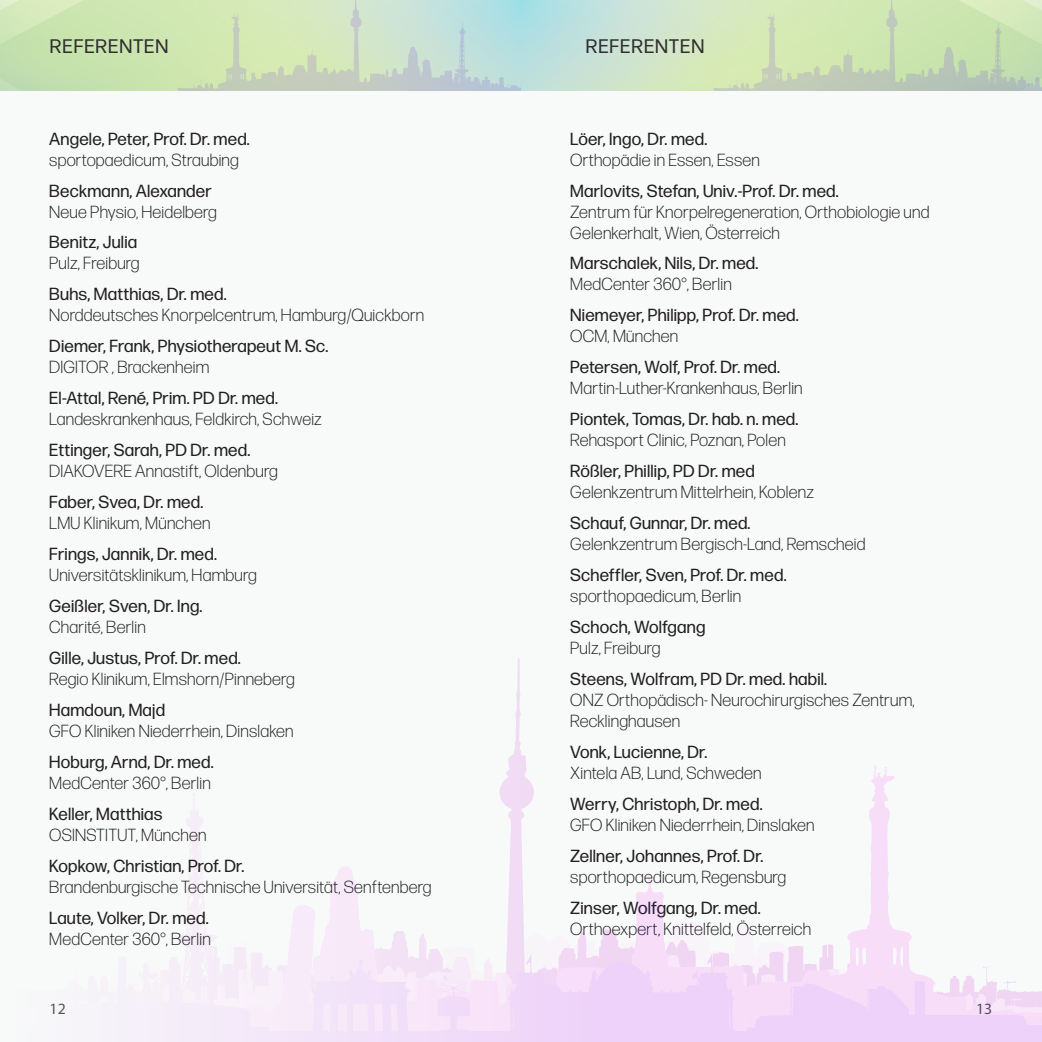
<style>
.page{position:relative;width:1042px;height:1042px;background:#fff}
.page>*{position:absolute;margin:0;border:0;box-sizing:border-box;transform-origin:0 0}
.t1{font:19.6px "Forma DJR Micro";letter-spacing:.02em;color:#312f30}
.Ort{font:300 17.5px/21px "Forma DJR Banner";letter-spacing:.05em;color:#231f20}
.Referentenliste{font:17.5px "Forma DJR Banner";letter-spacing:.05em;color:#231f20}
.t2{font:15.75px "Myriad Pro";color:#57585a}
</style>
<div class="page">
<svg style="left:523px;top:0;width:190px;height:91px"></svg>
<svg style="left:0;top:0;width:523px;height:91px"></svg>
<svg style="left:713px;top:0;width:329px;height:91px"></svg>
<div style="left:521px;top:91px;width:521px;height:951px;background:#f8faf9"></div>
<div style="left:0;top:91px;width:521px;height:951px;background:#f8faf9"></div>
<svg style="left:175px;top:764px;width:737px;height:190px"></svg>
<svg style="left:150px;top:954px;width:892px;height:88px"></svg>
<p class="t1" style="left:50px;top:34px;width:121px">REFERENTEN</p>
<p class="t1" style="left:585px;top:34px;width:121px">REFERENTEN</p>
<p class="Referentenliste" style="left:50px;top:128px;width:201px">Angele, Peter, Prof. Dr. med.</p>
<p class="Ort" style="left:50px;top:149px;width:190px">sportopaedicum, Straubing</p>
<p class="Referentenliste" style="left:50px;top:180px;width:163px">Beckmann, Alexander</p>
<p class="Ort" style="left:50px;top:201px;width:169px">Neue Physio, Heidelberg</p>
<p class="Referentenliste" style="left:50px;top:232px;width:89px">Benitz, Julia</p>
<p class="Ort" style="left:50px;top:253px;width:91px">Pulz, Freiburg</p>
<p class="Referentenliste" style="left:50px;top:284px;width:178px">Buhs, Matthias, Dr. med.</p>
<p class="Ort" style="left:50px;top:305px;width:376px">Norddeutsches Knorpelcentrum, Hamburg/Quickborn</p>
<p class="Referentenliste" style="left:50px;top:336px;width:280px">Diemer, Frank, Physiotherapeut M. Sc.</p>
<p class="Ort" style="left:50px;top:356px;width:161px">DIGITOR , Brackenheim</p>
<p class="Referentenliste" style="left:50px;top:388px;width:230px">El-Attal, René, Prim. PD Dr. med.</p>
<p class="Ort" style="left:50px;top:408px;width:273px">Landeskrankenhaus, Feldkirch, Schweiz</p>
<p class="Referentenliste" style="left:50px;top:439px;width:202px">Ettinger, Sarah, PD Dr. med.</p>
<p class="Ort" style="left:50px;top:460px;width:229px">DIAKOVERE Annastift, Oldenburg</p>
<p class="Referentenliste" style="left:50px;top:491px;width:155px">Faber, Svea, Dr. med.</p>
<p class="Ort" style="left:50px;top:512px;width:162px">LMU Klinikum, München</p>
<p class="Referentenliste" style="left:50px;top:543px;width:168px">Frings, Jannik, Dr. med.</p>
<p class="Ort" style="left:50px;top:564px;width:208px">Universitätsklinikum, Hamburg</p>
<p class="Referentenliste" style="left:50px;top:595px;width:154px">Geißler, Sven, Dr. Ing.</p>
<p class="Ort" style="left:50px;top:616px;width:97px">Charité, Berlin</p>
<p class="Referentenliste" style="left:50px;top:647px;width:192px">Gille, Justus, Prof. Dr. med.</p>
<p class="Ort" style="left:50px;top:668px;width:247px">Regio Klinikum, Elmshorn/Pinneberg</p>
<p class="Referentenliste" style="left:50px;top:699px;width:117px">Hamdoun, Majd</p>
<p class="Ort" style="left:50px;top:720px;width:245px">GFO Kliniken Niederrhein, Dinslaken</p>
<p class="Referentenliste" style="left:50px;top:751px;width:165px">Hoburg, Arnd, Dr. med.</p>
<p class="Ort" style="left:50px;top:772px;width:162px">MedCenter 360°, Berlin</p>
<p class="Referentenliste" style="left:50px;top:803px;width:114px">Keller, Matthias</p>
<p class="Ort" style="left:50px;top:824px;width:158px">OSINSTITUT, München</p>
<p class="Referentenliste" style="left:50px;top:855px;width:196px">Kopkow, Christian, Prof. Dr.</p>
<p class="Ort" style="left:50px;top:876px;width:383px">Brandenburgische Technische Universität, Senftenberg</p>
<p class="Referentenliste" style="left:50px;top:907px;width:160px">Laute, Volker, Dr. med.</p>
<p class="Ort" style="left:50px;top:928px;width:162px">MedCenter 360°, Berlin</p>
<p class="Referentenliste" style="left:570px;top:128px;width:138px">Löer, Ingo, Dr. med.</p>
<p class="Ort" style="left:570px;top:149px;width:190px">Orthopädie in Essen, Essen</p>
<p class="Referentenliste" style="left:570px;top:180px;width:269px">Marlovits, Stefan, Univ.-Prof. Dr. med.</p>
<p class="Ort" style="left:570px;top:201px;width:360px">Zentrum für Knorpelregeneration, Orthobiologie und<br>Gelenkerhalt, Wien, Österreich</p>
<p class="Referentenliste" style="left:570px;top:253px;width:189px">Marschalek, Nils, Dr. med.</p>
<p class="Ort" style="left:570px;top:274px;width:162px">MedCenter 360°, Berlin</p>
<p class="Referentenliste" style="left:570px;top:305px;width:229px">Niemeyer, Philipp, Prof. Dr. med.</p>
<p class="Ort" style="left:570px;top:326px;width:109px">OCM, München</p>
<p class="Referentenliste" style="left:570px;top:357px;width:211px">Petersen, Wolf, Prof. Dr. med.</p>
<p class="Ort" style="left:570px;top:377px;width:233px">Martin-Luther-Krankenhaus, Berlin</p>
<p class="Referentenliste" style="left:570px;top:409px;width:229px">Piontek, Tomas, Dr. hab. n. med.</p>
<p class="Ort" style="left:570px;top:429px;width:216px">Rehasport Clinic, Poznan, Polen</p>
<p class="Referentenliste" style="left:570px;top:460px;width:185px">Rößler, Phillip, PD Dr. med</p>
<p class="Ort" style="left:570px;top:481px;width:244px">Gelenkzentrum Mittelrhein, Koblenz</p>
<p class="Referentenliste" style="left:570px;top:512px;width:181px">Schauf, Gunnar, Dr. med.</p>
<p class="Ort" style="left:570px;top:533px;width:296px">Gelenkzentrum Bergisch-Land, Remscheid</p>
<p class="Referentenliste" style="left:570px;top:564px;width:217px">Scheffler, Sven, Prof. Dr. med.</p>
<p class="Ort" style="left:570px;top:585px;width:172px">sporthopaedicum, Berlin</p>
<p class="Referentenliste" style="left:570px;top:616px;width:136px">Schoch, Wolfgang</p>
<p class="Ort" style="left:570px;top:637px;width:91px">Pulz, Freiburg</p>
<p class="Referentenliste" style="left:570px;top:668px;width:258px">Steens, Wolfram, PD Dr. med. habil.</p>
<p class="Ort" style="left:570px;top:689px;width:345px">ONZ Orthopädisch- Neurochirurgisches Zentrum,</p>
<p class="Ort" style="left:570px;top:710px;width:111px">Recklinghausen</p>
<p class="Referentenliste" style="left:570px;top:741px;width:138px">Vonk, Lucienne, Dr.</p>
<p class="Ort" style="left:570px;top:762px;width:192px">Xintela AB, Lund, Schweden</p>
<p class="Referentenliste" style="left:570px;top:793px;width:193px">Werry, Christoph, Dr. med.</p>
<p class="Ort" style="left:570px;top:814px;width:245px">GFO Kliniken Niederrhein, Dinslaken</p>
<p class="Referentenliste" style="left:570px;top:845px;width:194px">Zellner, Johannes, Prof. Dr.</p>
<p class="Ort" style="left:570px;top:866px;width:217px">sporthopaedicum, Regensburg</p>
<p class="Referentenliste" style="left:570px;top:897px;width:191px">Zinser, Wolfgang, Dr. med.</p>
<p class="Ort" style="left:570px;top:918px;width:242px">Orthoexpert, Knittelfeld, Österreich</p>
<p class="t2" style="left:50px;top:999px;width:18px">12</p>
<p class="t2" style="left:976px;top:999px;width:18px">13</p>
</div>
